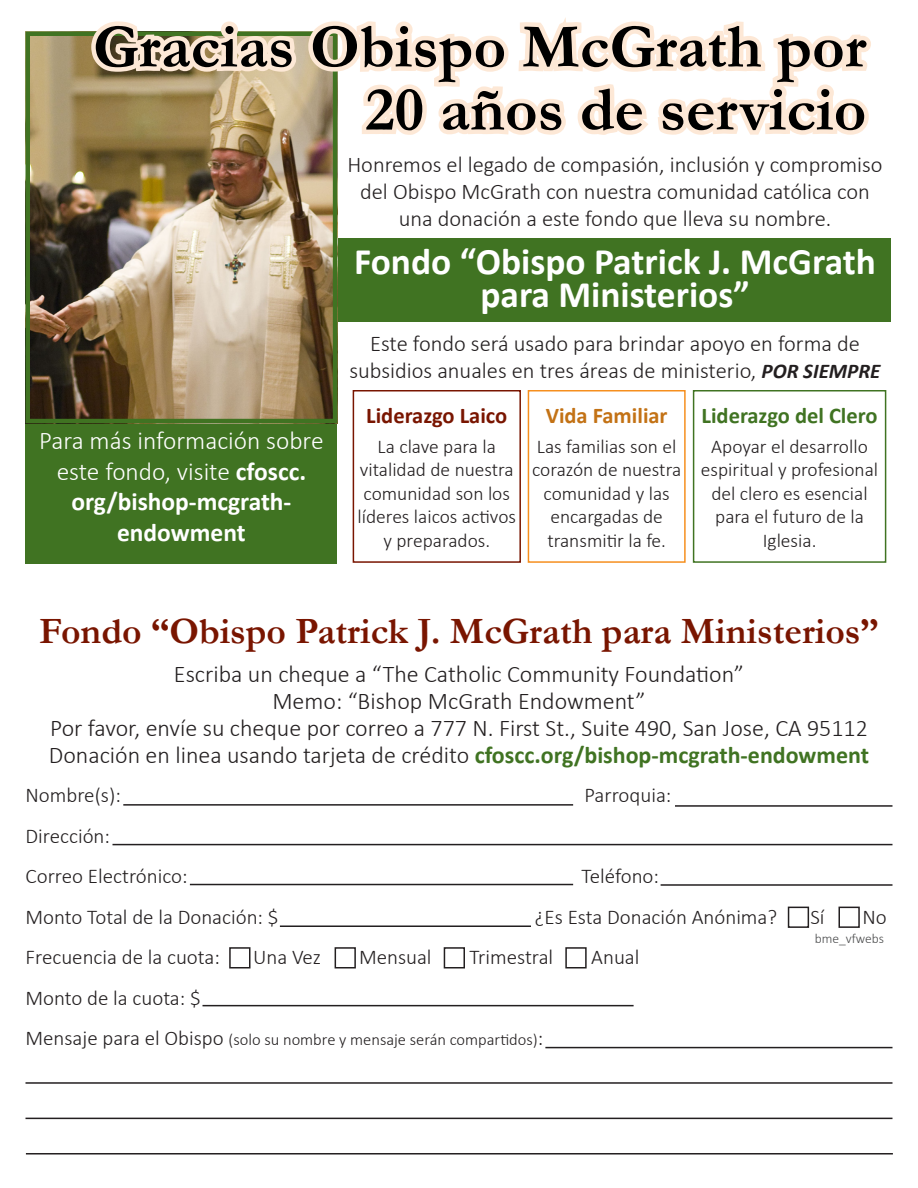
<style>
.page{position:relative;width:918px;height:1188px;background:#fff}
.page>*{position:absolute;margin:0;border:0;box-sizing:border-box;transform-origin:0 0}
.t1{font:700 63px/63px "Garamond";color:#000;text-align:right}
.t2{font:700 37.5px "Garamond";color:#791500}
.t3{font:700 37.5px/33px "Calibri";color:#fff;text-align:center}
.t4{font:300 25.5px/30.6px "Calibri";color:#fff;text-align:center}
.t5{font:300 24px/27px "Calibri";color:#231f20;text-align:center}
.t6{font:300 22.5px/27px "Calibri";color:#231f20;text-align:center}
.t7{font:700 22.5px "Calibri";color:#407322}
.t8{font:700 22.5px "Calibri";color:#791500}
.t9{font:700 22.5px "Calibri";color:#c37215}
.t10{font:300 21px "Calibri";color:#231f20}
.t11{font:300 19.5px/23.4px "Calibri";color:#231f20;text-align:center}
.t12{font:300 16.5px "Calibri";color:#231f20}
.t13{font:300 13.5px "Calibri";color:#4b4c4d}
.s1{font-weight:700}
.s2{font-weight:700;font-style:italic;font-size:21px}
.s3{font-weight:700;color:#407322}
.s4{font-size:21px}
</style>
<div class="page">
<div style="left:229px;top:947px;width:21px;height:22px;border:2px solid #231f20"></div>
<div style="left:335px;top:947px;width:21px;height:22px;border:2px solid #231f20"></div>
<div style="left:565px;top:947px;width:22px;height:22px;border:2px solid #231f20"></div>
<div style="left:838px;top:907px;width:22px;height:21px;border:2px solid #231f20"></div>
<div style="left:26px;top:417px;width:311px;height:147px;background:#407322"></div>
<div style="left:337px;top:238px;width:554px;height:84px;background:#407322"></div>
<img style="left:31px;top:37px;width:54px;height:381px">
<div style="left:26px;top:32px;width:311px;height:391px;border:4px solid #407322"></div>
<svg style="left:428px;top:843px;width:54px;height:164px"></svg>
<svg style="left:717px;top:843px;width:53px;height:277px"></svg>
<svg style="left:766px;top:843px;width:55px;height:254px"></svg>
<svg style="left:85px;top:18px;width:794px;height:545px"></svg>
<hr style="left:123px;top:804px;width:450px;height:2px;background:#231f20">
<hr style="left:112px;top:844px;width:780px;height:1px;background:#231f20">
<hr style="left:190px;top:884px;width:383px;height:1px;background:#231f20">
<hr style="left:661px;top:884px;width:231px;height:2px;background:#231f20">
<hr style="left:280px;top:925px;width:251px;height:2px;background:#231f20">
<hr style="left:202px;top:1005px;width:432px;height:1px;background:#231f20">
<hr style="left:545px;top:1047px;width:347px;height:1px;background:#231f20">
<hr style="left:26px;top:1082px;width:866px;height:2px;background:#231f20">
<hr style="left:26px;top:1118px;width:866px;height:1px;background:#231f20">
<hr style="left:26px;top:1153px;width:867px;height:2px;background:#231f20">
<hr style="left:675px;top:805px;width:217px;height:2px;background:#231f20">
<p class="t1" style="left:93px;top:16px;width:775px">Gracias Obispo McGrath por<br>20 años de servicio</p>
<p class="t4" style="left:39px;top:425px;width:286px">Para más información sobre este fondo, visite <span class="s1">cfoscc. org/bishop-mcgrath&shy;endowment</span></p>
<p class="t6" style="left:347px;top:151px;width:537px">Honremos el legado de compasión, inclusión y compromiso del Obispo McGrath con nuestra comunidad católica con una donación a este fondo que lleva su nombre.</p>
<p class="t3" style="left:354px;top:245px;width:523px">Fondo “Obispo Patrick J. McGrath para Ministerios”</p>
<p class="t6" style="left:350px;top:330px;width:533px">Este fondo será usado para brindar apoyo en forma de subsidios anuales en tres áreas de ministerio, <span class="s2">POR SIEMPRE</span></p>
<p class="t8" style="left:366px;top:401px;width:143px">Liderazgo Laico</p>
<p class="t11" style="left:358px;top:435px;width:160px">La clave para la vitalidad de nuestra comunidad son los líderes laicos activos y preparados.</p>
<p class="t9" style="left:546px;top:401px;width:123px">Vida Familiar</p>
<p class="t11" style="left:532px;top:435px;width:151px">Las familias son el corazón de nuestra comunidad y las encargadas de transmitir la fe.</p>
<p class="t7" style="left:702px;top:401px;width:178px">Liderazgo del Clero</p>
<p class="t11" style="left:701px;top:435px;width:179px">Apoyar el desarrollo espiritual y profesional del clero es esencial para el futuro de la<br>Iglesia.</p>
<p class="t2" style="left:39px;top:605px;width:841px">Fondo “Obispo Patrick J. McGrath para Ministerios”</p>
<p class="t5" style="left:174px;top:661px;width:572px">Escriba un cheque a “The Catholic Community Foundation”<br>Memo: “Bishop McGrath Endowment”</p>
<p class="t5" style="left:50px;top:715px;width:819px">Por favor, envíe su cheque por correo a 777 N. First St., Suite 490, San Jose, CA 95112</p>
<p class="t5" style="left:49px;top:742px;width:822px">Donación en linea usando tarjeta de crédito <span class="s3">cfoscc.org/bishop-mcgrath-endowment</span></p>
<p class="t10" style="left:26px;top:782px;width:97px">Nombre(s):</p>
<p class="t10" style="left:584px;top:782px;width:89px">Parroquia:</p>
<p class="t10" style="left:26px;top:823px;width:86px">Dirección:</p>
<p class="t10" style="left:26px;top:863px;width:164px">Correo Electrónico:</p>
<p class="t10" style="left:581px;top:863px;width:79px">Teléfono:</p>
<p class="t10" style="left:26px;top:904px;width:255px">Monto Total de la Donación: $</p>
<p class="t10" style="left:535px;top:904px;width:244px">¿Es Esta Donación Anónima?</p>
<p class="t10" style="left:810px;top:904px;width:16px">Sí</p>
<p class="t10" style="left:863px;top:904px;width:26px">No</p>
<p class="t10" style="left:26px;top:944px;width:196px">Frecuencia de la cuota:</p>
<p class="t10" style="left:253px;top:944px;width:69px">Una Vez</p>
<p class="t10" style="left:359px;top:944px;width:74px">Mensual</p>
<p class="t10" style="left:470px;top:944px;width:85px">Trimestral</p>
<p class="t10" style="left:591px;top:944px;width:50px">Anual</p>
<p class="t10" style="left:26px;top:985px;width:177px">Monto de la cuota: $</p>
<p class="t12" style="left:26px;top:1030px;width:519px"><span class="s4">Mensaje para el Obispo</span> (solo su nombre y mensaje serán compartidos)<span class="s4">:</span></p>
<p class="t13" style="left:815px;top:930px;width:71px">bme_vfwebs</p>
</div>
